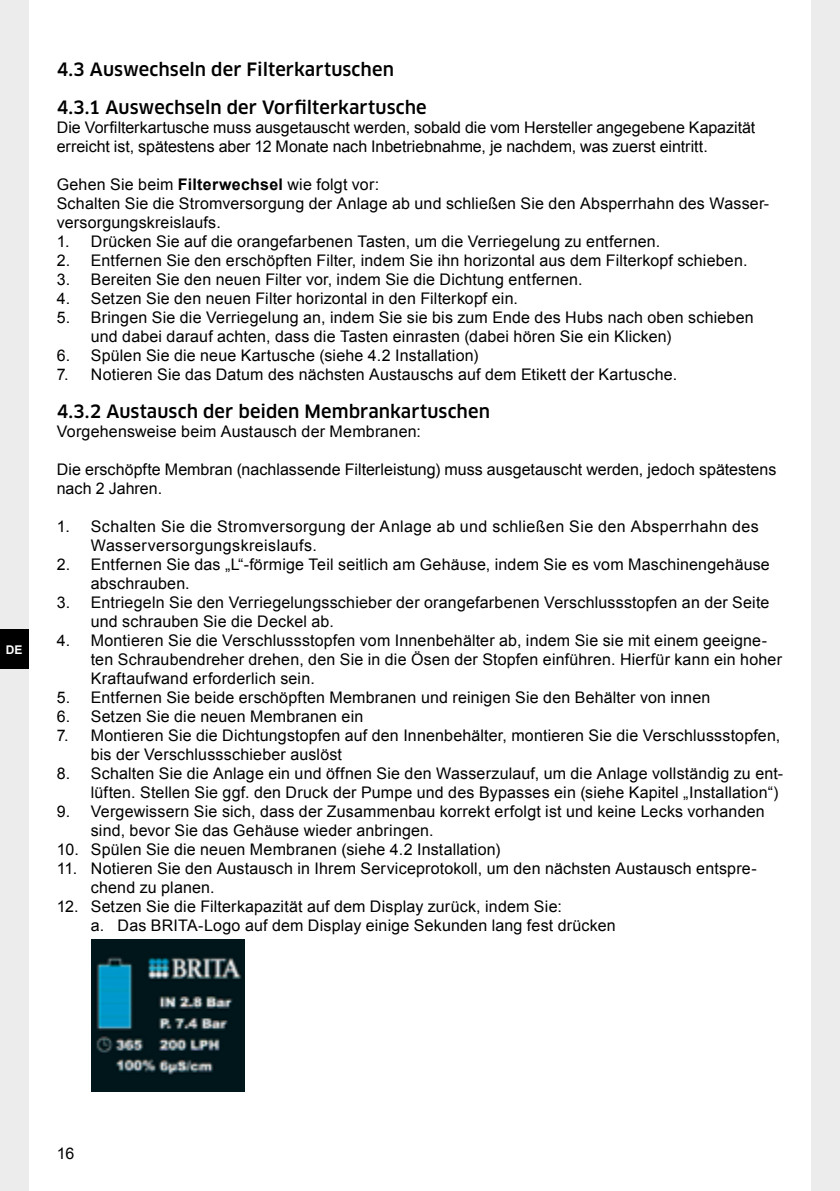
<style>
.page{position:relative;width:840px;height:1191px;background:#fff}
.page>*{position:absolute;margin:0;border:0;box-sizing:border-box;transform-origin:0 0}
.US3{font:500 18px "Clan Pro";letter-spacing:.005em;color:#000}
.US2_-_Subheadline{font:500 18px "Clan Pro";letter-spacing:.005em;color:#000}
.GS{font:16px/19px "Arial";letter-spacing:.01em;color:#000}
.t1{font:700 12px "Arial";color:#fff}
.s1{font-weight:700}
</style>
<div class="page">
<div style="left:0;top:0;width:28px;height:1191px;background:#ececec"></div>
<div style="left:0;top:629px;width:28px;height:40px;background:#000"></div>
<div style="left:811px;top:0;width:28px;height:1191px;background:#ececec"></div>
<img style="left:91px;top:939px;width:153px;height:152px">
<p class="t1" style="left:6px;top:641px;width:18px">DE</p>
<p class="US2_-_Subheadline" style="left:57px;top:59px;width:338px">4.3 Auswechseln der Filterkartuschen</p>
<p class="US3" style="left:57px;top:97px;width:371px">4.3.1 Auswechseln der Vorfilterkartusche</p>
<p class="GS" style="left:57px;top:118px;width:699px">Die Vorfilterkartusche muss ausgetauscht werden, sobald die vom Hersteller angegebene Kapazität erreicht ist, spätestens aber 12 Monate nach Inbetriebnahme, je nachdem, was zuerst eintritt.</p>
<p class="GS" style="left:57px;top:175px;width:324px">Gehen Sie beim <span class="s1">Filterwechsel</span> wie folgt vor:</p>
<p class="GS" style="left:57px;top:194px;width:713px">Schalten Sie die Stromversorgung der Anlage ab und schließen Sie den Absperrhahn des Wasser&shy;versorgungskreislaufs.</p>
<p class="GS" style="left:57px;top:232px;width:604px">1. Drücken Sie auf die orangefarbenen Tasten, um die Verriegelung zu entfernen.</p>
<p class="GS" style="left:57px;top:251px;width:691px">2. Entfernen Sie den erschöpften Filter, indem Sie ihn horizontal aus dem Filterkopf schieben.</p>
<p class="GS" style="left:57px;top:270px;width:527px">3. Bereiten Sie den neuen Filter vor, indem Sie die Dichtung entfernen.</p>
<p class="GS" style="left:57px;top:289px;width:462px">4. Setzen Sie den neuen Filter horizontal in den Filterkopf ein.</p>
<p class="GS" style="left:91px;top:308px;width:664px;text-indent:-34px">5. Bringen Sie die Verriegelung an, indem Sie sie bis zum Ende des Hubs nach oben schieben und dabei darauf achten, dass die Tasten einrasten (dabei hören Sie ein Klicken)</p>
<p class="GS" style="left:57px;top:346px;width:423px">6. Spülen Sie die neue Kartusche (siehe 4.2 Installation)</p>
<p class="GS" style="left:57px;top:365px;width:621px">7. Notieren Sie das Datum des nächsten Austauschs auf dem Etikett der Kartusche.</p>
<p class="US3" style="left:57px;top:401px;width:434px">4.3.2 Austausch der beiden Membrankartuschen</p>
<p class="GS" style="left:57px;top:422px;width:365px">Vorgehensweise beim Austausch der Membranen:</p>
<p class="GS" style="left:57px;top:460px;width:720px">Die erschöpfte Membran (nachlassende Filterleistung) muss ausgetauscht werden, jedoch spätestens nach 2 Jahren.</p>
<p class="GS" style="left:91px;top:517px;width:669px;text-indent:-34px">1. Schalten Sie die Stromversorgung der Anlage ab und schließen Sie den Absperrhahn des<br>Wasserversorgungskreislaufs.</p>
<p class="GS" style="left:91px;top:555px;width:680px;text-indent:-34px">2. Entfernen Sie das „L“-förmige Teil seitlich am Gehäuse, indem Sie es vom Maschinengehäuse abschrauben.</p>
<p class="GS" style="left:91px;top:593px;width:679px;text-indent:-34px">3. Entriegeln Sie den Verriegelungsschieber der orangefarbenen Verschlussstopfen an der Seite und schrauben Sie die Deckel ab.</p>
<p class="GS" style="left:91px;top:631px;width:692px;text-indent:-34px">4. Montieren Sie die Verschlussstopfen vom Innenbehälter ab, indem Sie sie mit einem geeigne&shy;ten Schraubendreher drehen, den Sie in die Ösen der Stopfen einführen. Hierfür kann ein hoher<br>Kraftaufwand erforderlich sein.</p>
<p class="GS" style="left:57px;top:688px;width:654px">5. Entfernen Sie beide erschöpften Membranen und reinigen Sie den Behälter von innen</p>
<p class="GS" style="left:57px;top:707px;width:308px">6. Setzen Sie die neuen Membranen ein</p>
<p class="GS" style="left:91px;top:726px;width:690px;text-indent:-34px">7. Montieren Sie die Dichtungstopfen auf den Innenbehälter, montieren Sie die Verschlussstopfen, bis der Verschlussschieber auslöst</p>
<p class="GS" style="left:57px;top:764px;width:727px;text-align:right">8. Schalten Sie die Anlage ein und öffnen Sie den Wasserzulauf, um die Anlage vollständig zu ent&shy;lüften. Stellen Sie ggf. den Druck der Pumpe und des Bypasses ein (siehe Kapitel „Installation“)</p>
<p class="GS" style="left:91px;top:802px;width:675px;text-indent:-34px">9. Vergewissern Sie sich, dass der Zusammenbau korrekt erfolgt ist und keine Lecks vorhanden sind, bevor Sie das Gehäuse wieder anbringen.</p>
<p class="GS" style="left:57px;top:840px;width:445px">10. Spülen Sie die neuen Membranen (siehe 4.2 Installation)</p>
<p class="GS" style="left:91px;top:859px;width:667px;text-indent:-34px">11. Notieren Sie den Austausch in Ihrem Serviceprotokoll, um den nächsten Austausch entspre&shy;chend zu planen.</p>
<p class="GS" style="left:57px;top:897px;width:506px">12. Setzen Sie die Filterkapazität auf dem Display zurück, indem Sie:</p>
<p class="GS" style="left:91px;top:916px;width:526px">a. Das BRITA-Logo auf dem Display einige Sekunden lang fest drücken</p>
<p class="GS" style="left:57px;top:1144px;width:19px">16</p>
</div>
